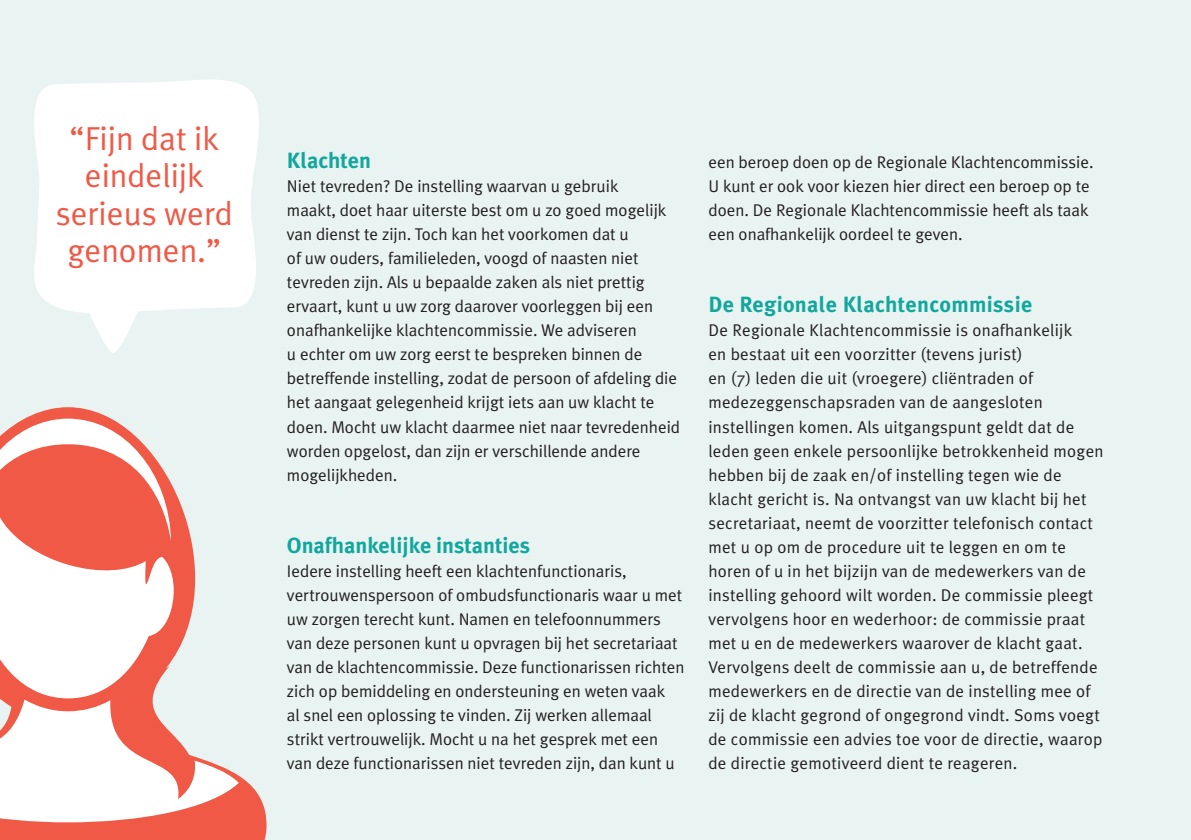
<style>
.page{position:relative;width:1191px;height:840px;background:#fff}
.page>*{position:absolute;margin:0;border:0;box-sizing:border-box;transform-origin:0 0}
.t1{font:33.2px/37.4px "Meta Plus Normal";color:#f05946;text-align:center}
.t2{font:700 22px "Meta Plus";color:#12a79d}
.t3{font:17px/24px "Meta Plus Normal";color:#231f20}
</style>
<div class="page">
<div style="left:0;top:0;width:1191px;height:839px;background:#e9f3f2"></div>
<svg style="left:34px;top:80px;width:225px;height:273px;fill:#fff"></svg>
<svg style="left:0;top:407px;width:267px;height:432px"></svg>
<h1 class="t1" style="left:56px;top:119px;width:179px">“Fijn dat ik eindelijk serieus werd genomen.”</h1>
<p class="t2" style="left:287px;top:148px;width:85px">Klachten</p>
<p class="t3" style="left:287px;top:174px;width:395px">Niet tevreden? De instelling waarvan u gebruik<br>maakt, doet haar uiterste best om u zo goed mogelijk van dienst te zijn. Toch kan het voorkomen dat u<br>of uw ouders, familieleden, voogd of naasten niet tevreden zijn. Als u bepaalde zaken als niet prettig ervaart, kunt u uw zorg daarover voorleggen bij een onafhankelijke klachtencommissie. We adviseren<br>u echter om uw zorg eerst te bespreken binnen de betreffende instelling, zodat de persoon of afdeling die het aangaat gelegenheid krijgt iets aan uw klacht te doen. Mocht uw klacht daarmee niet naar tevredenheid worden opgelost, dan zijn er verschillende andere mogelijkheden.</p>
<p class="t2" style="left:287px;top:532px;width:245px">Onafhankelijke instanties</p>
<p class="t3" style="left:287px;top:558px;width:399px">Iedere instelling heeft een klachtenfunctionaris, vertrouwenspersoon of ombudsfunctionaris waar u met uw zorgen terecht kunt. Namen en telefoonnummers van deze personen kunt u opvragen bij het secretariaat van de klachtencommissie. Deze functionarissen richten zich op bemiddeling en ondersteuning en weten vaak<br>al snel een oplossing te vinden. Zij werken allemaal strikt vertrouwelijk. Mocht u na het gesprek met een van deze functionarissen niet tevreden zijn, dan kunt u</p>
<p class="t3" style="left:708px;top:150px;width:387px">een beroep doen op de Regionale Klachtencommissie.<br>U kunt er ook voor kiezen hier direct een beroep op te doen. De Regionale Klachtencommissie heeft als taak een onafhankelijk oordeel te geven.</p>
<p class="t2" style="left:708px;top:292px;width:325px">De Regionale Klachtencommissie</p>
<p class="t3" style="left:708px;top:318px;width:396px">De Regionale Klachtencommissie is onafhankelijk<br>en bestaat uit een voorzitter (tevens jurist)<br>en (7) leden die uit (vroegere) cliëntraden of medezeggenschapsraden van de aangesloten instellingen komen. Als uitgangspunt geldt dat de leden geen enkele persoonlijke betrokkenheid mogen hebben bij de zaak en/of instelling tegen wie de klacht gericht is. Na ontvangst van uw klacht bij het secretariaat, neemt de voorzitter telefonisch contact met u op om de procedure uit te leggen en om te horen of u in het bijzijn van de medewerkers van de instelling gehoord wilt worden. De commissie pleegt vervolgens hoor en wederhoor: de commissie praat met u en de medewerkers waarover de klacht gaat.<br>Vervolgens deelt de commissie aan u, de betreffende medewerkers en de directie van de instelling mee of zij de klacht gegrond of ongegrond vindt. Soms voegt de commissie een advies toe voor de directie, waarop de directie gemotiveerd dient te reageren.</p>
</div>
